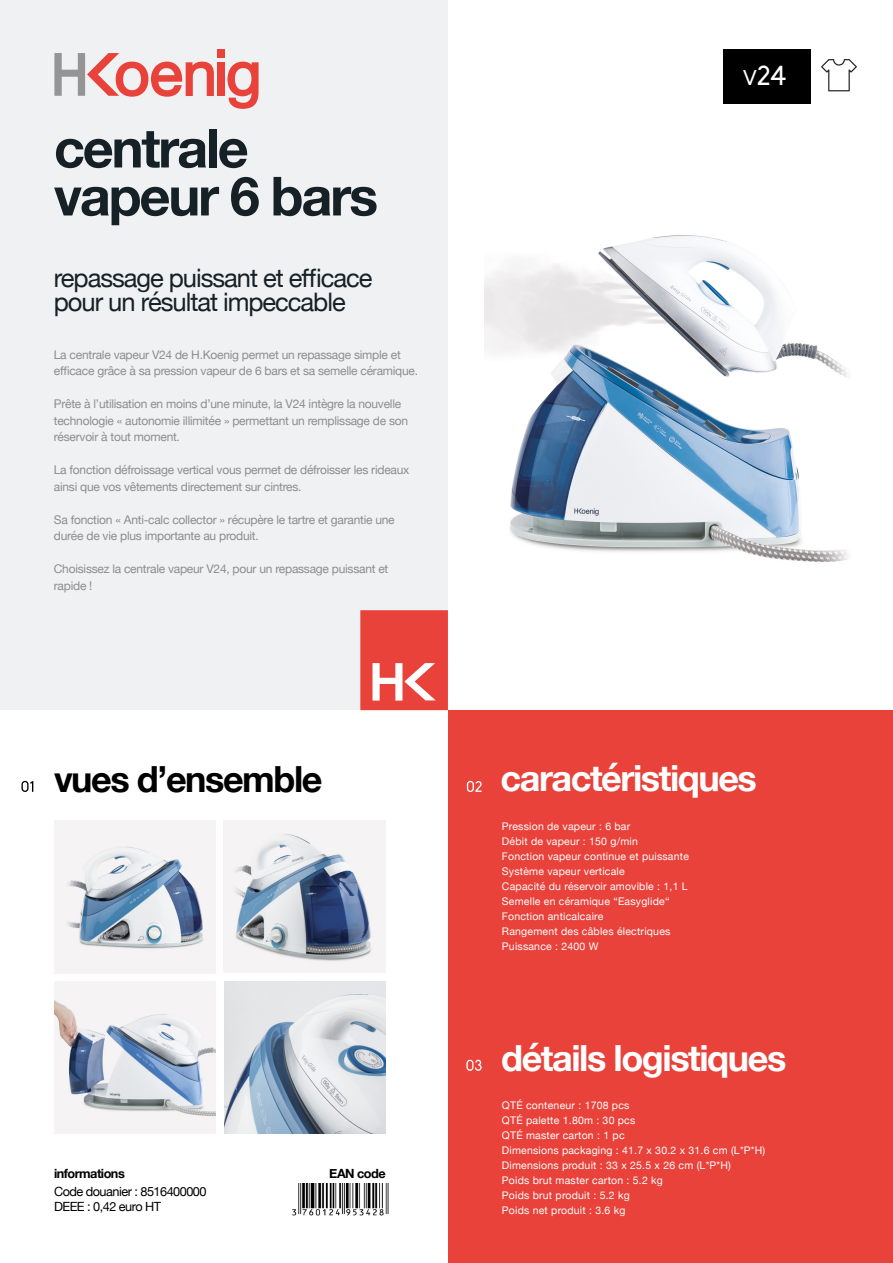
<style>
.page{position:relative;width:893px;height:1263px;background:#fff}
.page>*{position:absolute;margin:0;border:0;box-sizing:border-box;transform-origin:0 0}
.t1{font:700 54px "Helvetica Neue";letter-spacing:-.04em;color:#162027}
.t2{font:700 36px "Helvetica Neue";letter-spacing:-.04em;color:#fff}
.t3{font:700 36px "Helvetica Neue";letter-spacing:-.04em;color:#000}
.t4{font:27px "Biko";color:#fff}
.t5{font:25.5px/24px "Helvetica Neue";letter-spacing:-.04em;color:#162027}
.t6{font:12.75px/18px "Helvetica Neue";letter-spacing:-.04em;color:#000}
.t7{font:700 12.75px "Helvetica Neue";letter-spacing:-.04em;color:#000}
.t8{font:12px/16.5px "Helvetica Neue";letter-spacing:-.02em;color:#8b8d8f}
.t9{font:10.5px "Helvetica Neue";letter-spacing:.02em;color:#fff}
.s1{font-weight:700}
.s2{font-size:21px}
</style>
<div class="page">
<div style="left:0;top:0;width:448px;height:710px;background:#f0f1f2"></div>
<div style="left:448px;top:710px;width:445px;height:553px;background:#e8423b"></div>
<svg style="left:360px;top:610px;width:88px;height:100px"></svg>
<div style="left:218px;top:49px;width:7px;height:8px;background:#e8423b"></div>
<div style="left:218px;top:62px;width:7px;height:34px;background:#e8423b"></div>
<svg style="left:54px;top:53px;width:160px;height:44px"></svg>
<svg style="left:227px;top:62px;width:32px;height:47px"></svg>
<svg style="left:21px;top:781px;width:12px;height:11px"></svg>
<svg style="left:466px;top:1060px;width:16px;height:11px"></svg>
<div style="left:723px;top:50px;width:88px;height:54px;background:#000"></div>
<svg style="left:467px;top:781px;width:15px;height:11px"></svg>
<img style="left:292px;top:1184px;width:97px;height:31px">
<img style="left:54px;top:821px;width:162px;height:152px">
<img style="left:224px;top:821px;width:162px;height:151px">
<img style="left:54px;top:982px;width:162px;height:152px">
<img style="left:224px;top:982px;width:162px;height:152px">
<svg style="left:821px;top:59px;width:36px;height:32px"></svg>
<img style="left:484px;top:235px;width:364px;height:327px">
<p class="t1" style="left:54px;top:106px;width:196px">centrale</p>
<p class="t1" style="left:54px;top:154px;width:326px">vapeur 6 bars</p>
<p class="t5" style="left:54px;top:268px;width:320px">repassage puissant et efficace pour un résultat impeccable</p>
<p class="t8" style="left:54px;top:347px;width:366px">La centrale vapeur V24 de H.Koenig permet un repassage simple et efficace grâce à sa pression vapeur de 6 bars et sa semelle céramique.</p>
<p class="t8" style="left:54px;top:396px;width:356px">Prête à l’utilisation en moins d’une minute, la V24 intègre la nouvelle technologie « autonomie illimitée » permettant un remplissage de son réservoir à tout moment.</p>
<p class="t8" style="left:54px;top:462px;width:357px">La fonction défroissage vertical vous permet de défroisser les rideaux ainsi que vos vêtements directement sur cintres.</p>
<p class="t8" style="left:54px;top:512px;width:342px">Sa fonction « Anti-calc collector » récupère le tartre et garantie une durée de vie plus importante au produit.</p>
<p class="t8" style="left:54px;top:561px;width:336px">Choisissez la centrale vapeur V24, pour un repassage puissant et rapide !</p>
<p class="t3" style="left:54px;top:750px;width:270px">vues d’ensemble</p>
<p class="t6" style="left:54px;top:1165px;width:154px"><span class="s1">informations<br></span>Code douanier : 8516400000</p>
<p class="t6" style="left:54px;top:1198px;width:109px">DEEE : 0,42 euro HT</p>
<p class="t7" style="left:329px;top:1163px;width:58px">EAN code</p>
<p class="t4" style="left:743px;top:61px;width:45px"><span class="s2">V</span>24</p>
<p class="t2" style="left:501px;top:750px;width:258px">caractéristiques</p>
<p class="t9" style="left:502px;top:818px;width:130px">Pression de vapeur : 6 bar</p>
<p class="t9" style="left:502px;top:833px;width:137px">Débit de vapeur : 150 g/min</p>
<p class="t9" style="left:502px;top:848px;width:189px">Fonction vapeur continue et puissante</p>
<p class="t9" style="left:502px;top:863px;width:124px">Système vapeur verticale</p>
<p class="t9" style="left:502px;top:878px;width:187px">Capacité du réservoir amovible : 1,1 L</p>
<p class="t9" style="left:502px;top:893px;width:169px">Semelle en céramique “Easyglide“</p>
<p class="t9" style="left:502px;top:908px;width:103px">Fonction anticalcaire</p>
<p class="t9" style="left:502px;top:923px;width:170px">Rangement des câbles électriques</p>
<p class="t9" style="left:502px;top:938px;width:98px">Puissance : 2400 W</p>
<p class="t2" style="left:501px;top:1030px;width:287px">détails logistiques</p>
<p class="t9" style="left:502px;top:1097px;width:129px">QTÉ conteneur : 1708 pcs</p>
<p class="t9" style="left:502px;top:1112px;width:135px">QTÉ palette 1.80m : 30 pcs</p>
<p class="t9" style="left:502px;top:1127px;width:124px">QTÉ master carton : 1 pc</p>
<p class="t9" style="left:502px;top:1142px;width:265px">Dimensions packaging : 41.7 x 30.2 x 31.6 cm (L*P*H)</p>
<p class="t9" style="left:502px;top:1157px;width:231px">Dimensions produit : 33 x 25.5 x 26 cm (L*P*H)</p>
<p class="t9" style="left:502px;top:1172px;width:162px">Poids brut master carton : 5.2 kg</p>
<p class="t9" style="left:502px;top:1187px;width:129px">Poids brut produit : 5.2 kg</p>
<p class="t9" style="left:502px;top:1202px;width:125px">Poids net produit : 3.6 kg</p>
</div>
